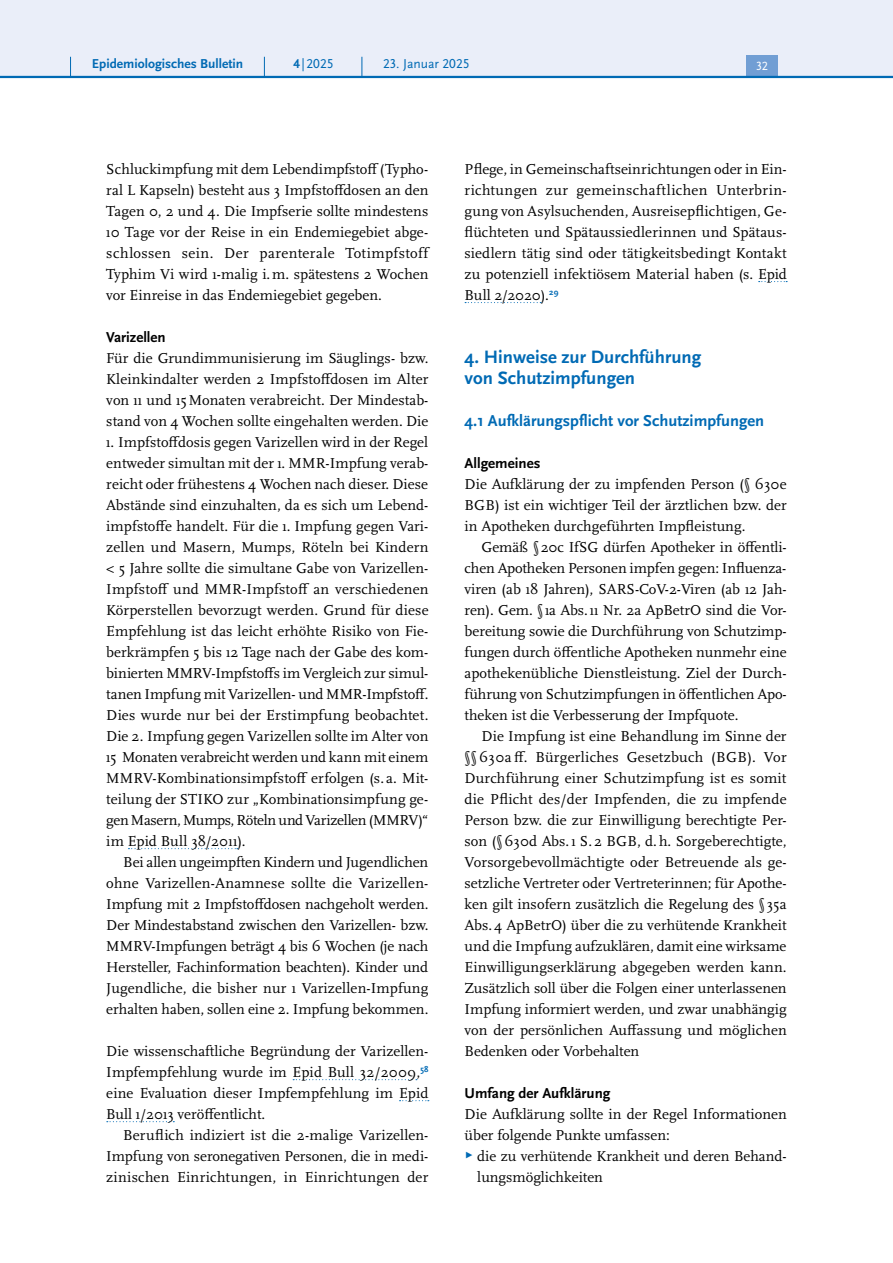
<style>
.page{position:relative;width:893px;height:1263px;background:#fff}
.page>*{position:absolute;margin:0;border:0;box-sizing:border-box;transform-origin:0 0}
.t1{font:700 18.75px/21px "Scala Sans Pro";color:#006ab4}
.t2{font:700 16.5px "Scala Sans Pro";color:#006ab4}
.P_-_Fließtext{font:15px/21px "Scala Pro";color:#000;text-align:justify}
.P_-_Fließtext-2{font:700 15px "Scala Sans Pro";color:#000}
.t3{font:700 13.5px "Scala Sans Pro";color:#006ab4}
.t4{font:13.5px "Scala Sans Pro";color:#006ab4}
.t5{font:12.45px "Scala Sans Pro";color:#fff}
.s1{font-weight:700}
.s2{font-family:"Scala Sans Pro";font-size:9px;color:#006ab4}
</style>
<div class="page">
<svg style="left:128px;top:848px;width:110px;height:1px"></svg>
<svg style="left:293px;top:1079px;width:124px;height:1px"></svg>
<svg style="left:400px;top:1100px;width:29px;height:1px"></svg>
<svg style="left:107px;top:1121px;width:67px;height:1px"></svg>
<svg style="left:759px;top:281px;width:28px;height:1px"></svg>
<svg style="left:465px;top:302px;width:76px;height:1px"></svg>
<div style="left:0;top:0;width:893px;height:77px;background:#eaeef9"></div>
<div style="left:746px;top:55px;width:32px;height:21px;background:#719ed4"></div>
<hr style="left:0;top:76px;width:893px;height:2px;background:#006ab4">
<svg style="left:70px;top:57px;width:1px;height:19px"></svg>
<svg style="left:264px;top:57px;width:1px;height:19px"></svg>
<svg style="left:362px;top:57px;width:1px;height:19px"></svg>
<p class="t3" style="left:92px;top:55px;width:153px">Epidemiologisches Bulletin</p>
<p class="t4" style="left:293px;top:55px;width:42px"><span class="s1">4</span> |2025</p>
<p class="t4" style="left:383px;top:55px;width:88px">23. Januar 2025</p>
<p class="t5" style="left:756px;top:59px;width:14px">32</p>
<p class="P_-_Fließtext" style="left:106px;top:158px;width:324px">Schluckimpfung mit dem Lebendimpfstoff (Typho&shy;ral L Kapseln) besteht aus 3 Impfstoffdosen an den Tagen 0, 2 und 4. Die Impfserie sollte mindestens 10 Tage vor der Reise in ein Endemiegebiet abge&shy;schlossen sein. Der parenterale Totimpfstoff Typhim Vi wird 1-malig i.m. spätestens 2 Wochen vor Einreise in das Endemiegebiet gegeben.</p>
<h5 class="P_-_Fließtext-2" style="left:106px;top:328px;width:61px">Varizellen</h5>
<p class="P_-_Fließtext" style="left:106px;top:347px;width:324px">Für die Grundimmunisierung im Säuglings- bzw.<br>Kleinkindalter werden 2 Impfstoffdosen im Alter von 11 und 15Monaten verabreicht. Der Mindestab&shy;stand von 4 Wochen sollte eingehalten werden. Die</p>
<p class="P_-_Fließtext" style="left:106px;top:431px;width:324px">1. Impfstoffdosis gegen Varizellen wird in der Regel entweder simultan mit der 1. MMR-Impfung verab&shy;reicht oder frühestens 4 Wochen nach dieser. Diese Abstände sind einzuhalten, da es sich um Lebend&shy;impfstoffe handelt. Für die 1. Impfung gegen Vari&shy;zellen und Masern, Mumps, Röteln bei Kindern &lt; 5 Jahre sollte die simultane Gabe von Varizellen-Impfstoff und MMR-Impfstoff an verschiedenen Körperstellen bevorzugt werden. Grund für diese Empfehlung ist das leicht erhöhte Risiko von Fie&shy;berkrämpfen 5 bis 12 Tage nach der Gabe des kom&shy;binierten MMRV-Impfstoffs im Vergleich zur simul&shy;tanen Impfung mit Varizellen- und MMR-Impfstoff.<br>Dies wurde nur bei der Erstimpfung beobachtet.<br>Die 2. Impfung gegen Varizellen sollte im Alter von 15 Monaten verabreicht werden und kann mit einem MMRV-Kombinationsimpfstoff erfolgen (s. a. Mit&shy;teilung der STIKO zur „Kombinationsimpfung ge&shy;gen Masern, Mumps, Röteln und Varizellen (MMRV)“ im Epid Bull 38/2011).</p>
<p class="P_-_Fließtext" style="left:106px;top:851px;width:324px;text-indent:17px">Bei allen ungeimpften Kindern und Jugendlichen ohne Varizellen-Anamnese sollte die Varizellen-Impfung mit 2 Impfstoffdosen nachgeholt werden.<br>Der Mindestabstand zwischen den Varizellen- bzw.<br>MMRV-Impfungen beträgt 4 bis 6 Wochen (je nach Hersteller, Fachinformation beachten). Kinder und Jugendliche, die bisher nur 1 Varizellen-Impfung erhalten haben, sollen eine 2. Impfung bekommen.</p>
<p class="P_-_Fließtext" style="left:106px;top:1040px;width:324px">Die wissenschaftliche Begründung der Varizellen-Impfempfehlung wurde im Epid Bull 32/2009,<sup>58 </sup>eine Evaluation dieser Impfempfehlung im Epid Bull 1/2013 veröffentlicht.</p>
<p class="P_-_Fließtext" style="left:106px;top:1124px;width:324px;text-indent:17px">Beruflich indiziert ist die 2-malige Varizellen-Impfung von seronegativen Personen, die in medi&shy;zinischen Einrichtungen, in Einrichtungen der</p>
<p class="P_-_Fließtext" style="left:465px;top:158px;width:324px">Pflege, in Gemeinschaftseinrichtungen oder in Ein&shy;richtungen zur gemeinschaftlichen Unterbrin&shy;gung von Asylsuchenden, Ausreisepflichtigen, Ge&shy;flüchteten und Spätaussiedlerinnen und Spätaus&shy;siedlern tätig sind oder tätigkeitsbedingt Kontakt zu potenziell infektiösem Material haben (s. Epid Bull 2/2020).<sup>29</sup></p>
<h3 class="t1" style="left:465px;top:346px;width:238px">4. Hinweise zur Durchführung von Schutzimpfungen</h3>
<h4 class="t2" style="left:465px;top:410px;width:301px">4.1 Aufklärungspflicht vor Schutzimpfungen</h4>
<h5 class="P_-_Fließtext-2" style="left:465px;top:454px;width:77px">Allgemeines</h5>
<p class="P_-_Fließtext" style="left:465px;top:473px;width:324px">Die Aufklärung der zu impfenden Person (§ 630e BGB) ist ein wichtiger Teil der ärztlichen bzw. der in Apotheken durchgeführten Impfleistung.</p>
<p class="P_-_Fließtext" style="left:465px;top:536px;width:324px;text-indent:17px">Gemäß §20c IfSG dürfen Apotheker in öffentli&shy;chen Apotheken Personen impfen gegen: Influenza&shy;viren (ab 18 Jahren), SARS-CoV-2-Viren (ab 12 Jah&shy;ren). Gem. §1a Abs.11 Nr. 2a ApBetrO sind die Vor&shy;bereitung sowie die Durchführung von Schutzimp&shy;fungen durch öffentliche Apotheken nunmehr eine apothekenübliche Dienstleistung. Ziel der Durch&shy;führung von Schutzimpfungen in öffentlichen Apo&shy;theken ist die Verbesserung der Impfquote.</p>
<p class="P_-_Fließtext" style="left:465px;top:725px;width:324px;text-indent:17px">Die Impfung ist eine Behandlung im Sinne der §§ 630a ff. Bürgerliches Gesetzbuch (BGB). Vor Durchführung einer Schutzimpfung ist es somit die Pflicht des/der Impfenden, die zu impfende Person bzw. die zur Einwilligung berechtigte Per&shy;son (§630d Abs.1 S. 2 BGB, d.h. Sorgeberechtigte, Vorsorgebevollmächtigte oder Betreuende als ge&shy;setzliche Vertreter oder Vertreterinnen; für Apothe&shy;ken gilt insofern zusätzlich die Regelung des § 35a Abs.4 ApBetrO) über die zu verhütende Krankheit und die Impfung aufzuklären, damit eine wirksame Einwilligungserklärung abgegeben werden kann.<br>Zusätzlich soll über die Folgen einer unterlassenen Impfung informiert werden, und zwar unabhängig von der persönlichen Auffassung und möglichen Bedenken oder Vorbehalten</p>
<p class="P_-_Fließtext-2" style="left:465px;top:1084px;width:147px">Umfang der Aufklärung</p>
<p class="P_-_Fließtext" style="left:465px;top:1103px;width:324px">Die Aufklärung sollte in der Regel Informationen über folgende Punkte umfassen:</p>
<p class="P_-_Fließtext" style="left:477px;top:1145px;width:311px;text-indent:-13px"><span class="s2">▶</span> die zu verhütende Krankheit und deren Behand&shy;lungsmöglichkeiten</p>
</div>
